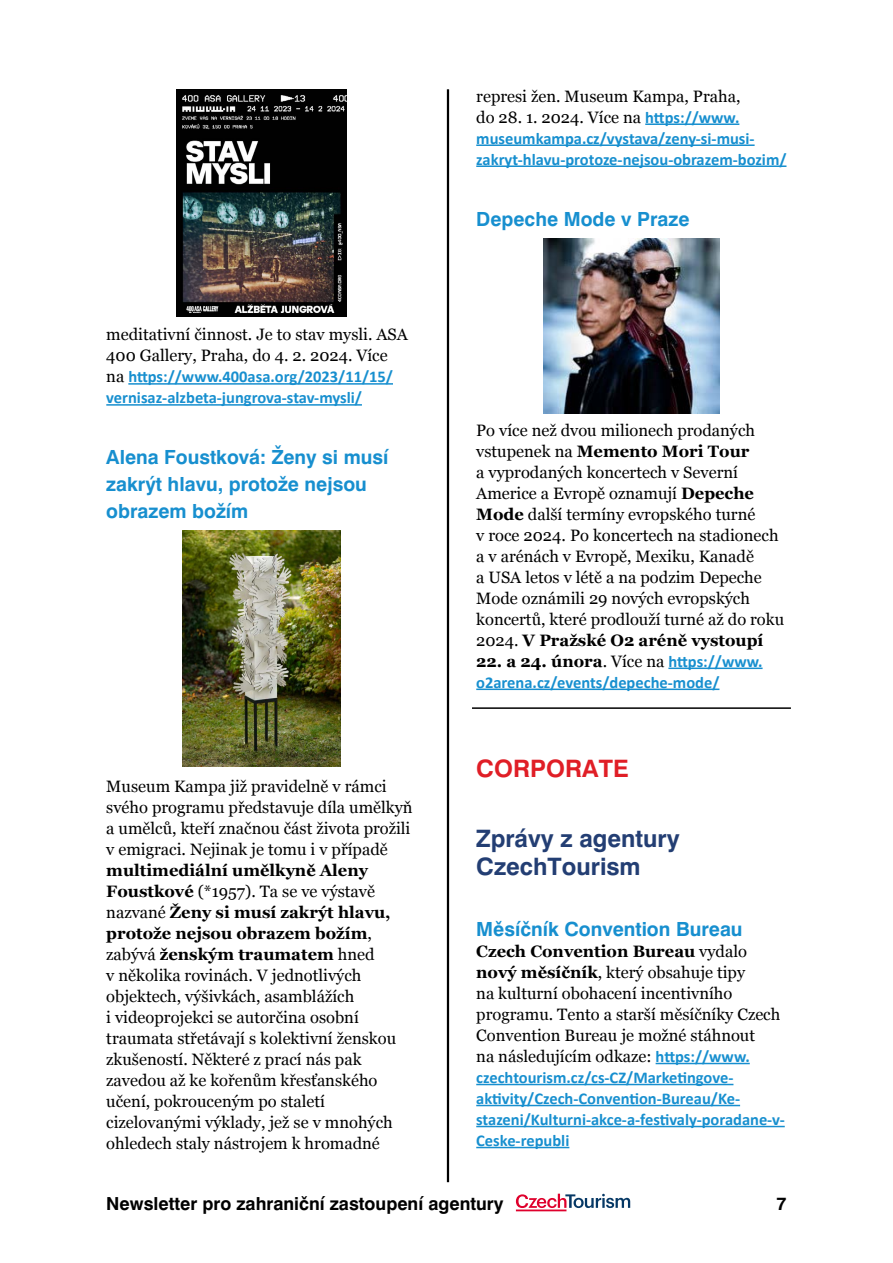
<style>
.page{position:relative;width:893px;height:1263px;background:#fff}
.page>*{position:absolute;margin:0;border:0;box-sizing:border-box;transform-origin:0 0}
.t1{font:700 24px/27.6px "Swiss 721 BTCE";color:#233e73}
.t2{font:700 24px "Swiss 721 BTCE";color:#e01e26}
.t3{font:700 19.5px/27px "Swiss 721 BTCE";color:#178fcf}
.t4{font:700 18px "Swiss 721 BTCE";color:#000}
.t5{font:16.5px/21px "Georgia";color:#000}
.t6{font:700 16.5px/21px "Calibri";color:#178fcf}
.t7{font:700 16.5px "Georgia";color:#000}
.s1{font-family:"Calibri";font-weight:700;color:#178fcf}
.s2{font-family:"Georgia";font-weight:400;color:#000}
.s3{font-weight:700}
.s4{font-weight:400}
.s5{font-family:"Calibri";color:#178fcf}
</style>
<div class="page">
<hr style="left:447px;top:89px;width:2px;height:1093px;background:#000">
<svg style="left:516px;top:1194px;width:114px;height:17px"></svg>
<hr style="left:128px;top:383px;width:265px;height:2px;background:#178fcf">
<hr style="left:106px;top:404px;width:256px;height:2px;background:#178fcf">
<hr style="left:645px;top:123px;width:94px;height:2px;background:#178fcf">
<hr style="left:476px;top:144px;width:279px;height:2px;background:#178fcf">
<hr style="left:476px;top:165px;width:310px;height:2px;background:#178fcf">
<hr style="left:668px;top:667px;width:95px;height:2px;background:#178fcf">
<hr style="left:476px;top:688px;width:243px;height:2px;background:#178fcf">
<hr style="left:472px;top:707px;width:319px;height:2px;background:#000">
<hr style="left:656px;top:1063px;width:94px;height:1px;background:#178fcf">
<hr style="left:476px;top:1084px;width:257px;height:1px;background:#178fcf">
<hr style="left:476px;top:1105px;width:264px;height:1px;background:#178fcf">
<hr style="left:476px;top:1126px;width:309px;height:1px;background:#178fcf">
<hr style="left:476px;top:1147px;width:93px;height:1px;background:#178fcf">
<img style="left:176px;top:89px;width:171px;height:227px">
<img style="left:183px;top:530px;width:157px;height:236px">
<img style="left:544px;top:238px;width:175px;height:175px">
<p class="t5" style="left:476px;top:86px;width:266px">represi žen. Museum Kampa, Praha, do 28. 1. 2024. Více na <span class="s1">https://www.</span></p>
<p class="t6" style="left:476px;top:127px;width:312px">museumkampa.cz/vystava/zeny-si-musi&shy;zakryt-hlavu-protoze-nejsou-obrazem-bozim/</p>
<p class="t5" style="left:106px;top:325px;width:303px">meditativní činnost. Je to stav mysli. ASA<br>400 Gallery, Praha, do 4. 2. 2024. Více</p>
<p class="t6" style="left:106px;top:366px;width:288px"><span class="s2">na</span> https://www.400asa.org/2023/11/15/ vernisaz-alzbeta-jungrova-stav-mysli/</p>
<p class="t3" style="left:106px;top:444px;width:284px">Alena Foustková: Ženy si musí zakrýt hlavu, protože nejsou obrazem božím</p>
<p class="t5" style="left:106px;top:776px;width:308px">Museum Kampa již pravidelně v rámci svého programu představuje díla umělkyň a umělců, kteří značnou část života prožili v emigraci. Nejinak je tomu i v případě</p>
<p class="t5" style="left:106px;top:860px;width:291px"><span class="s3">multimediální umělkyně Aleny Foustkové</span> (*1957). Ta se ve výstavě nazvané <span class="s3">Ženy si musí zakrýt hlavu, protože nejsou obrazem božím</span>, zabývá <span class="s3">ženským traumatem</span> hned<br>v několika rovinách. V jednotlivých objektech, výšivkách, asamblážích<br>i videoprojekci se autorčina osobní traumata střetávají s kolektivní ženskou zkušeností. Některé z prací nás pak zavedou až ke kořenům křesťanského učení, pokrouceným po staletí cizelovanými výklady, jež se v mnohých ohledech staly nástrojem k hromadné</p>
<p class="t3" style="left:476px;top:205px;width:215px">Depeche Mode v Praze</p>
<p class="t5" style="left:476px;top:420px;width:309px">Po více než dvou milionech prodaných vstupenek na <span class="s3">Memento Mori Tour<br></span>a vyprodaných koncertech v Severní Americe a Evropě oznamují <span class="s3">Depeche Mode</span> další termíny evropského turné<br>v roce 2024. Po koncertech na stadionech a v arénách v Evropě, Mexiku, Kanadě<br>a USA letos v létě a na podzim Depeche Mode oznámili 29 nových evropských koncertů, které prodlouží turné až do roku 2024. <span class="s3">V Pražské O2 aréně vystoupí</span></p>
<p class="t7" style="left:476px;top:651px;width:288px">22. a 24. února<span class="s4">. Více na</span> <span class="s5">https://www.</span></p>
<p class="t6" style="left:476px;top:671px;width:245px">o2arena.cz/events/depeche-mode/</p>
<h1 class="t2" style="left:476px;top:753px;width:154px">CORPORATE</h1>
<h1 class="t1" style="left:476px;top:825px;width:205px">Zprávy z agentury<br>CzechTourism</h1>
<p class="t3" style="left:476px;top:916px;width:268px">Měsíčník Convention Bureau</p>
<p class="t5" style="left:476px;top:941px;width:306px"><span class="s3">Czech Convention Bureau</span> vydalo <span class="s3">nový měsíčník</span>, který obsahuje tipy<br>na kulturní obohacení incentivního programu. Tento a starší měsíčníky Czech Convention Bureau je možné stáhnout<br>na následujícím odkaze: <span class="s1">https://www.</span></p>
<p class="t6" style="left:476px;top:1066px;width:310px">czechtourism.cz/cs-CZ/Marketingove&shy;aktivity/Czech-Convention-Bureau/Ke&shy;stazeni/Kulturni-akce-a-festivaly-poradane-v-Ceske-republi</p>
<p class="t4" style="left:106px;top:1191px;width:399px">Newsletter pro zahraniční zastoupení agentury</p>
<p class="t4" style="left:776px;top:1191px;width:12px">7</p>
</div>
